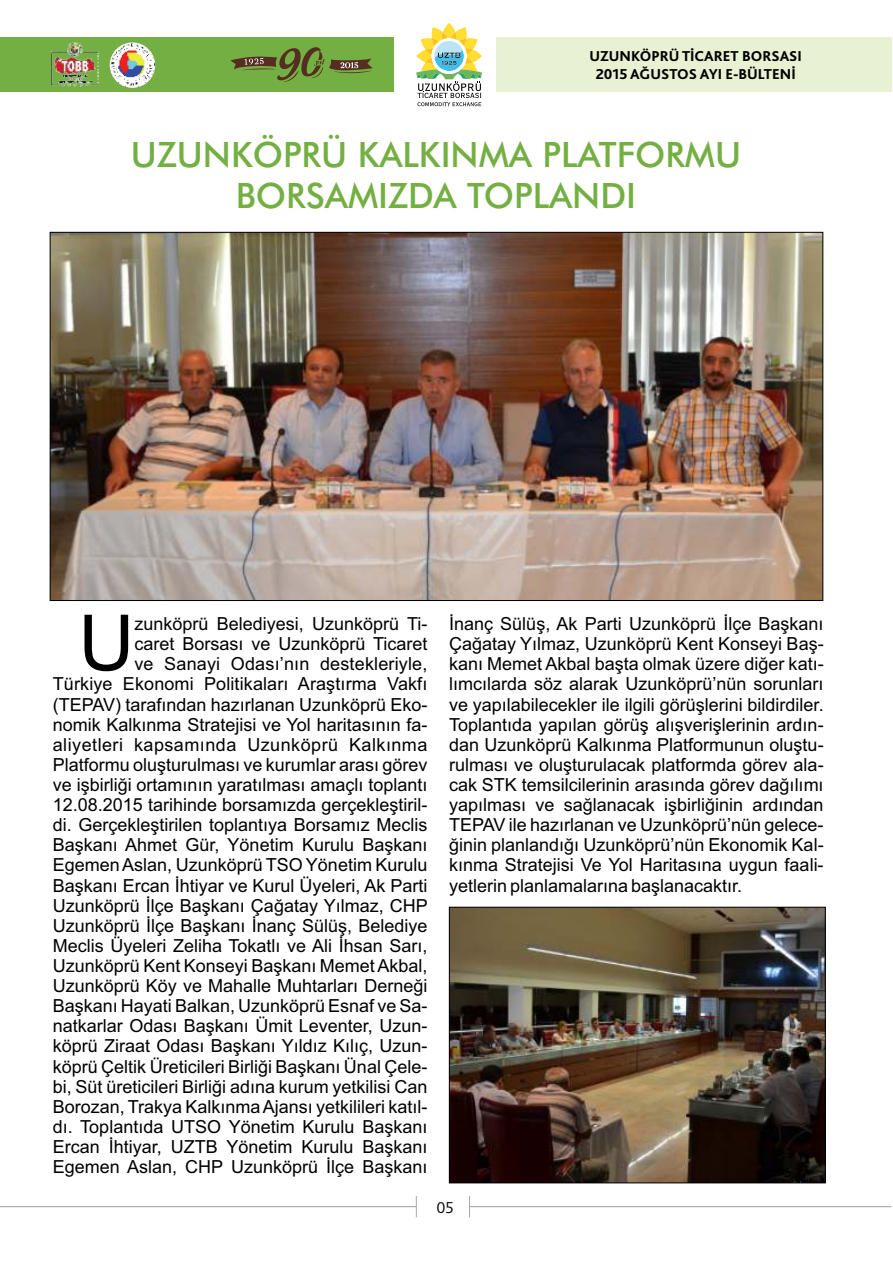
<style>
.page{position:relative;width:893px;height:1263px;background:#fff}
.page>*{position:absolute;margin:0;border:0;box-sizing:border-box;transform-origin:0 0}
.t1{font:77.7px "Arial";color:#000}
.t2{font:500 34.95px/40.8px "Futura BT";color:#73af42;text-align:center}
.t3{font:18px/20.1px "Arial";color:#000;text-align:right}
.t4{font:300 16.5px "Bliss 2";color:#000}
.t5{font:800 15px/17.9px "Bliss 2";color:#000;text-align:center}
</style>
<div class="page">
<div style="left:0;top:37px;width:394px;height:55px;background:#73af42"></div>
<div style="left:496px;top:37px;width:395px;height:55px;background:#e8f1d1"></div>
<svg style="left:416px;top:23px;width:66px;height:84px"></svg>
<svg style="left:0;top:1196px;width:417px;height:22px"></svg>
<svg style="left:469px;top:1196px;width:423px;height:22px"></svg>
<img style="left:51px;top:42px;width:48px;height:45px">
<svg style="left:110px;top:42px;width:45px;height:46px"></svg>
<img style="left:110px;top:43px;width:45px;height:44px;border-radius:50%">
<svg style="left:230px;top:47px;width:143px;height:35px"></svg>
<img style="left:52px;top:234px;width:769px;height:365px">
<img style="left:451px;top:909px;width:373px;height:272px">
<div style="left:449px;top:907px;width:377px;height:276px;border:1px solid #000"></div>
<p class="t5" style="left:590px;top:47px;width:214px">UZUNKÖPRÜ TİCARET BORSASI<br>2015 AĞUSTOS AYI E-BÜLTENİ</p>
<h2 class="t2" style="left:131px;top:137px;width:612px">UZUNKÖPRÜ KALKINMA PLATFORMU<br>BORSAMIZDA TOPLANDI</h2>
<h1 class="t1" style="left:78px;top:614px;width:58px">U</h1>
<p class="t3" style="left:134px;top:615px;width:295px">zunköprü Belediyesi, Uzunköprü Ti-</p>
<p class="t3" style="left:53px;top:635px;width:376px">caret Borsası ve Uzunköprü Ticaret<br>ve Sanayi Odası’nın destekleriyle,<br>Türkiye Ekonomi Politikaları Araştırma Vakfı (TEPAV) tarafından hazırlanan Uzunköprü Eko&shy;nomik Kalkınma Stratejisi ve Yol haritasının fa&shy;aliyetleri kapsamında Uzunköprü Kalkınma Platformu oluşturulması ve kurumlar arası görev ve işbirliği ortamının yaratılması amaçlı toplantı 12.08.2015 tarihinde borsamızda gerçekleştiril&shy;di. Gerçekleştirilen toplantıya Borsamız Meclis Başkanı Ahmet Gür, Yönetim Kurulu Başkanı Egemen Aslan, Uzunköprü TSO Yönetim Kurulu Başkanı Ercan İhtiyar ve Kurul Üyeleri, Ak Parti Uzunköprü İlçe Başkanı Çağatay Yılmaz, CHP Uzunköprü İlçe Başkanı İnanç Sülüş, Belediye Meclis Üyeleri Zeliha Tokatlı ve Ali İhsan Sarı, Uzunköprü Kent Konseyi Başkanı Memet Akbal, Uzunköprü Köy ve Mahalle Muhtarları Derneği Başkanı Hayati Balkan, Uzunköprü Esnaf ve Sa&shy;natkarlar Odası Başkanı Ümit Leventer, Uzun&shy;köprü Ziraat Odası Başkanı Yıldız Kılıç, Uzun&shy;köprü Çeltik Üreticileri Birliği Başkanı Ünal Çele&shy;bi, Süt üreticileri Birliği adına kurum yetkilisi Can Borozan, Trakya Kalkınma Ajansı yetkilileri katıl&shy;dı. Toplantıda UTSO Yönetim Kurulu Başkanı Ercan İhtiyar, UZTB Yönetim Kurulu Başkanı Egemen Aslan, CHP Uzunköprü İlçe Başkanı</p>
<p class="t3" style="left:449px;top:615px;width:376px;text-align:justify">İnanç Sülüş, Ak Parti Uzunköprü İlçe Başkanı Çağatay Yılmaz, Uzunköprü Kent Konseyi Baş&shy;kanı Memet Akbal başta olmak üzere diğer katı&shy;lımcılarda söz alarak Uzunköprü’nün sorunları ve yapılabilecekler ile ilgili görüşlerini bildirdiler.<br>Toplantıda yapılan görüş alışverişlerinin ardın&shy;dan Uzunköprü Kalkınma Platformunun oluştu&shy;rulması ve oluşturulacak platformda görev ala&shy;cak STK temsilcilerinin arasında görev dağılımı yapılması ve sağlanacak işbirliğinin ardından TEPAV ile hazırlanan ve Uzunköprü’nün gelece&shy;ğinin planlandığı Uzunköprü’nün Ekonomik Kal&shy;kınma Stratejisi Ve Yol Haritasına uygun faali&shy;yetlerin planlamalarına başlanacaktır.</p>
<p class="t4" style="left:436px;top:1198px;width:19px">05</p>
</div>
